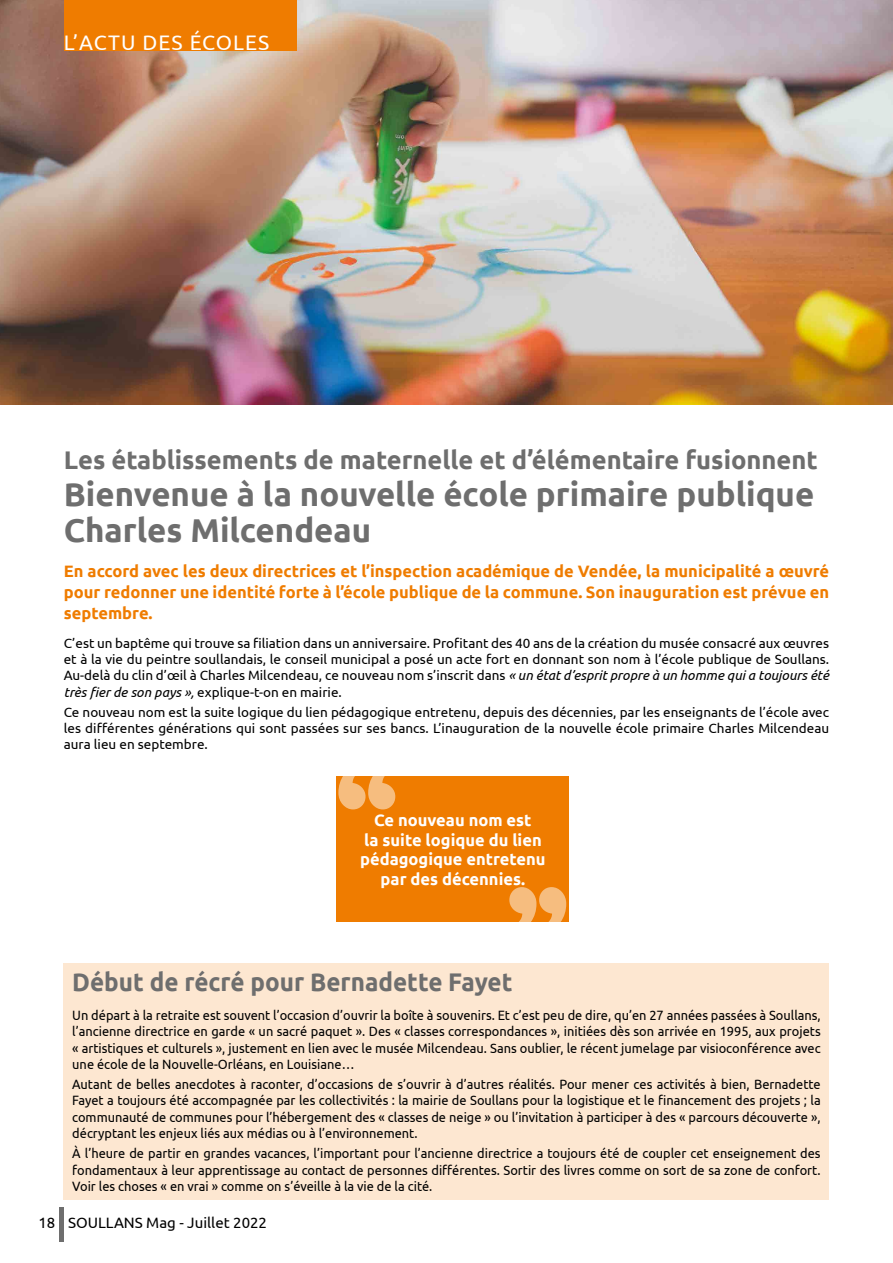
<style>
.page{position:relative;width:893px;height:1263px;background:#fff}
.page>*{position:absolute;margin:0;border:0;box-sizing:border-box;transform-origin:0 0}
.t1{font:700 33px/36px "Ubuntu";color:#6e6e6e}
.t2{font:700 25.5px "Ubuntu";color:#6e6e6e}
.t3{font:700 25.5px "Ubuntu";color:#6e6e6e;scale:.95 1}
.t4{font:21px "Ubuntu";letter-spacing:.05em;color:#fff}
.t5{font:700 16.5px/21px "Ubuntu";color:#ef7c00;text-align:justify}
.t6{font:700 16.5px/19.5px "Ubuntu";color:#fff;text-align:center}
.t7{font:15px "Ubuntu";color:#000}
.t8{font:13.5px/16.2px "Ubuntu";color:#000;text-align:justify;scale:.95 1}
.t9{font:13.5px/16.2px "Ubuntu";color:#000;text-align:justify}
.s1{font-style:italic}
</style>
<div class="page">
<img style="left:0;top:0;width:893px;height:405px">
<div style="left:337px;top:776px;width:232px;height:146px;background:#ef7c00"></div>
<svg style="left:338px;top:776px;width:57px;height:33px"></svg>
<svg style="left:509px;top:887px;width:57px;height:35px"></svg>
<hr style="left:60px;top:1208px;width:4px;height:34px;background:#6e6e6e">
<div style="left:64px;top:0;width:232px;height:51px;background:#ef7c00"></div>
<div style="left:64px;top:963px;width:765px;height:236px;background:#fde7d1"></div>
<h3 class="t4" style="left:64px;top:29px;width:207px">L’ACTU DES ÉCOLES</h3>
<h2 class="t2" style="left:64px;top:444px;width:755px">Les établissements de maternelle et d’élémentaire fusionnent</h2>
<h1 class="t1" style="left:64px;top:476px;width:752px">Bienvenue à la nouvelle école primaire publique<br>Charles Milcendeau</h1>
<p class="t5" style="left:64px;top:560px;width:767px">En accord avec les deux directrices et l’inspection académique de Vendée, la municipalité a œuvré pour redonner une identité forte à l’école publique de la commune. Son inauguration est prévue en septembre.</p>
<p class="t9" style="left:64px;top:635px;width:767px">C’est un baptême qui trouve sa filiation dans un anniversaire. Profitant des 40 ans de la création du musée consacré aux œuvres et à la vie du peintre soullandais, le conseil municipal a posé un acte fort en donnant son nom à l’école publique de Soullans.<br>Au-delà du clin d’œil à Charles Milcendeau, ce nouveau nom s’inscrit dans <span class="s1">« un état d’esprit propre à un homme qui a toujours été très fier de son pays »,</span> explique-t-on en mairie.</p>
<p class="t9" style="left:64px;top:704px;width:767px">Ce nouveau nom est la suite logique du lien pédagogique entretenu, depuis des décennies, par les enseignants de l’école avec les différentes générations qui sont passées sur ses bancs. L’inauguration de la nouvelle école primaire Charles Milcendeau aura lieu en septembre.</p>
<p class="t6" style="left:360px;top:810px;width:187px">Ce nouveau nom est<br>la suite logique du lien pédagogique entretenu par des décennies.</p>
<h2 class="t3" style="left:72px;top:967px;width:465px">Début de récré pour Bernadette Fayet</h2>
<p class="t8" style="left:72px;top:1007px;width:789px">Un départ à la retraite est souvent l’occasion d’ouvrir la boîte à souvenirs. Et c’est peu de dire, qu’en 27 années passées à Soullans, l’ancienne directrice en garde « un sacré paquet ». Des « classes correspondances », initiées dès son arrivée en 1995, aux projets « artistiques et culturels », justement en lien avec le musée Milcendeau. Sans oublier, le récent jumelage par visioconférence avec une école de la Nouvelle-Orléans, en Louisiane…</p>
<p class="t8" style="left:72px;top:1076px;width:789px">Autant de belles anecdotes à raconter, d’occasions de s’ouvrir à d’autres réalités. Pour mener ces activités à bien, Bernadette Fayet a toujours été accompagnée par les collectivités : la mairie de Soullans pour la logistique et le financement des projets ; la communauté de communes pour l’hébergement des « classes de neige » ou l’invitation à participer à des « parcours découverte », décryptant les enjeux liés aux médias ou à l’environnement.</p>
<p class="t8" style="left:72px;top:1145px;width:789px">À l’heure de partir en grandes vacances, l’important pour l’ancienne directrice a toujours été de coupler cet enseignement des fondamentaux à leur apprentissage au contact de personnes différentes. Sortir des livres comme on sort de sa zone de confort.<br>Voir les choses « en vrai » comme on s’éveille à la vie de la cité.</p>
<p class="t7" style="left:38px;top:1213px;width:230px">18 SOULLANS Mag - Juillet 2022</p>
</div>
